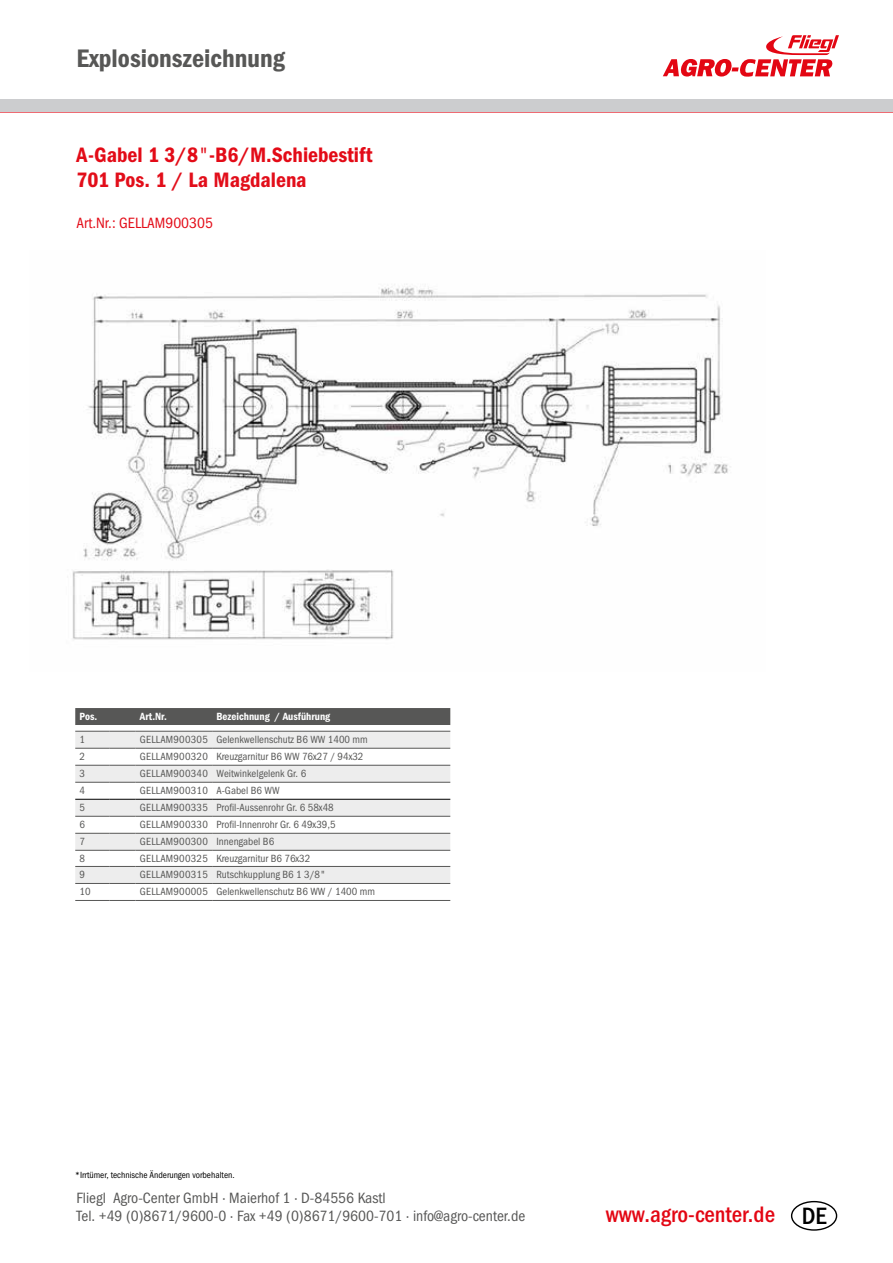
<style>
.page{position:relative;width:893px;height:1263px;background:#fff}
.page>*{position:absolute;margin:0;border:0;box-sizing:border-box;transform-origin:0 0}
.t1{font:25.5px "Franklin Gothic Demi Cond ITC";color:#575756}
.t2{font:23.85px "Franklin Gothic Medi Cond ITC";color:#000}
.t3{font:22.5px "Franklin Gothic Medi Cond ITC";color:#e30613}
.t4{font:21px/25.2px "Franklin Gothic Demi Cond ITC";color:#e30b17}
.t5{font:15px/18px "Franklin Gothic Book Cond ITC";color:#575756}
.t6{font:15px "Franklin Gothic Book Cond ITC";color:#e30b17}
.t7{font:10.5px "Franklin Gothic Book Cond ITC";color:#575756}
.t8{font:10.5px "Franklin Gothic Book Cond ITC";letter-spacing:.02em;color:#575756}
.t9{font:10.5px "Franklin Gothic Demi Cond ITC";color:#fff}
.t10{font:9px "Franklin Gothic Book Cond ITC";color:#000}
.s1{font-family:"Franklin Gothic Book Cond ITC"}
.s2{color:#e20e1a}
</style>
<div class="page">
<div style="left:791px;top:1201px;width:46px;height:30px;border:1px solid #000;border-radius:50%"></div>
<hr style="left:0;top:111px;width:893px;height:2px;background:#e30613">
<div style="left:0;top:99px;width:893px;height:12px;background:#cccdcf"></div>
<svg style="left:663px;top:35px;width:176px;height:42px"></svg>
<div style="left:75px;top:708px;width:375px;height:17px;background:#575756"></div>
<svg style="left:75px;top:730px;width:375px;height:1px"></svg>
<svg style="left:75px;top:732px;width:375px;height:151px;fill:#ededed"></svg>
<hr style="left:75px;top:799px;width:34px;height:1px;background:#000">
<svg style="left:109px;top:799px;width:27px;height:1px"></svg>
<hr style="left:136px;top:799px;width:76px;height:1px;background:#000">
<hr style="left:212px;top:799px;width:238px;height:1px;background:#000">
<hr style="left:75px;top:816px;width:34px;height:1px;background:#575756">
<svg style="left:109px;top:816px;width:27px;height:1px"></svg>
<hr style="left:136px;top:816px;width:76px;height:1px;background:#575756">
<hr style="left:212px;top:816px;width:238px;height:1px;background:#575756">
<hr style="left:75px;top:833px;width:34px;height:1px;background:#575756">
<svg style="left:109px;top:833px;width:27px;height:1px"></svg>
<hr style="left:136px;top:833px;width:76px;height:1px;background:#575756">
<hr style="left:212px;top:833px;width:238px;height:1px;background:#575756">
<hr style="left:75px;top:850px;width:34px;height:1px;background:#575756">
<svg style="left:109px;top:850px;width:27px;height:1px"></svg>
<hr style="left:136px;top:850px;width:76px;height:1px;background:#575756">
<hr style="left:212px;top:850px;width:238px;height:1px;background:#575756">
<hr style="left:75px;top:866px;width:34px;height:1px;background:#575756">
<svg style="left:109px;top:866px;width:27px;height:1px"></svg>
<hr style="left:136px;top:866px;width:76px;height:1px;background:#575756">
<hr style="left:212px;top:866px;width:238px;height:1px;background:#575756">
<hr style="left:75px;top:883px;width:34px;height:1px;background:#575756">
<svg style="left:109px;top:883px;width:27px;height:1px"></svg>
<hr style="left:136px;top:883px;width:76px;height:1px;background:#575756">
<hr style="left:212px;top:883px;width:238px;height:1px;background:#575756">
<hr style="left:75px;top:900px;width:34px;height:1px;background:#575756">
<svg style="left:109px;top:900px;width:27px;height:1px"></svg>
<hr style="left:136px;top:900px;width:76px;height:1px;background:#575756">
<hr style="left:212px;top:900px;width:238px;height:1px;background:#575756">
<hr style="left:75px;top:731px;width:34px;height:1px;background:#575756">
<svg style="left:109px;top:731px;width:27px;height:1px"></svg>
<hr style="left:136px;top:731px;width:76px;height:1px;background:#575756">
<hr style="left:212px;top:731px;width:238px;height:1px;background:#575756">
<hr style="left:212px;top:748px;width:238px;height:1px;background:#575756">
<hr style="left:212px;top:765px;width:238px;height:1px;background:#575756">
<hr style="left:75px;top:748px;width:34px;height:1px;background:#575756">
<svg style="left:109px;top:748px;width:27px;height:1px"></svg>
<hr style="left:136px;top:748px;width:76px;height:1px;background:#575756">
<hr style="left:75px;top:765px;width:34px;height:1px;background:#575756">
<svg style="left:109px;top:765px;width:27px;height:1px"></svg>
<hr style="left:136px;top:765px;width:76px;height:1px;background:#575756">
<hr style="left:75px;top:782px;width:34px;height:1px;background:#575756">
<svg style="left:109px;top:782px;width:27px;height:1px"></svg>
<hr style="left:136px;top:782px;width:76px;height:1px;background:#575756">
<hr style="left:212px;top:782px;width:238px;height:1px;background:#575756">
<img style="left:72px;top:284px;width:659px;height:356px">
<h1 class="t1" style="left:77px;top:44px;width:210px">Explosionszeichnung</h1>
<h3 class="t4" style="left:77px;top:142px;width:298px">A-Gabel 1 3/8<span class="s1">"</span>-B6/M.Schiebestift<br><span class="s2">701 Pos. 1 / La Magdalena</span></h3>
<h3 class="t6" style="left:77px;top:214px;width:138px">Art.Nr.: GELLAM900305</h3>
<p class="t9" style="left:80px;top:710px;width:19px">Pos.</p>
<p class="t9" style="left:140px;top:710px;width:29px">Art.Nr.</p>
<p class="t9" style="left:216px;top:710px;width:115px">Bezeichnung / Ausführung</p>
<p class="t7" style="left:80px;top:733px;width:7px">1</p>
<p class="t7" style="left:140px;top:733px;width:229px">GELLAM900305 Gelenkwellenschutz B6 WW 1400 mm</p>
<p class="t7" style="left:80px;top:750px;width:7px">2</p>
<p class="t7" style="left:140px;top:750px;width:225px">GELLAM900320 Kreuzgarnitur B6 WW 76x27 / 94x32</p>
<p class="t7" style="left:80px;top:767px;width:7px">3</p>
<p class="t7" style="left:140px;top:767px;width:168px">GELLAM900340 Weitwinkelgelenk Gr. 6</p>
<p class="t7" style="left:80px;top:784px;width:7px">4</p>
<p class="t8" style="left:140px;top:784px;width:141px">GELLAM900310 A-Gabel B6 WW</p>
<p class="t7" style="left:80px;top:801px;width:7px">5</p>
<p class="t7" style="left:140px;top:801px;width:195px">GELLAM900335 Profil-Aussenrohr Gr. 6 58x48</p>
<p class="t7" style="left:80px;top:818px;width:7px">6</p>
<p class="t7" style="left:140px;top:818px;width:197px">GELLAM900330 Profil-Innenrohr Gr. 6 49x39,5</p>
<p class="t7" style="left:80px;top:835px;width:7px">7</p>
<p class="t8" style="left:140px;top:835px;width:136px">GELLAM900300 Innengabel B6</p>
<p class="t7" style="left:80px;top:852px;width:7px">8</p>
<p class="t7" style="left:140px;top:852px;width:172px">GELLAM900325 Kreuzgarnitur B6 76x32</p>
<p class="t7" style="left:80px;top:868px;width:7px">9</p>
<p class="t7" style="left:140px;top:868px;width:187px">GELLAM900315 Rutschkupplung B6 1 3/8"</p>
<p class="t7" style="left:80px;top:885px;width:13px">10</p>
<p class="t7" style="left:140px;top:885px;width:237px">GELLAM900005 Gelenkwellenschutz B6 WW / 1400 mm</p>
<p class="t10" style="left:75px;top:1169px;width:161px">*Irrtümer, technische Änderungen vorbehalten.</p>
<h3 class="t5" style="left:77px;top:1189px;width:450px">Fliegl Agro-Center GmbH · Maierhof 1 · D-84556 Kastl<br>Tel. +49 (0)8671/9600-0 · Fax +49 (0)8671/9600-701 · info@agro-center.de</h3>
<h3 class="t3" style="left:606px;top:1201px;width:171px">www.agro-center.de</h3>
<h2 class="t2" style="left:802px;top:1202px;width:26px">DE</h2>
</div>
